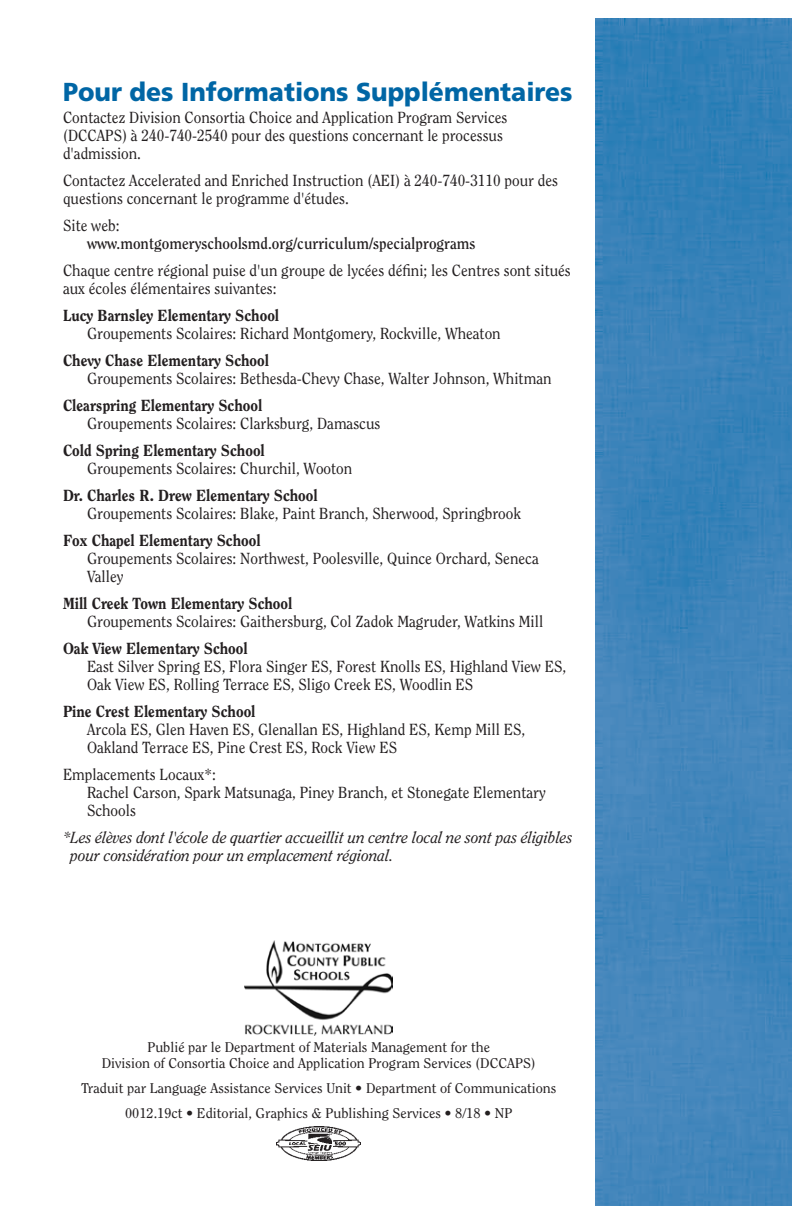
<style>
.page{position:relative;width:792px;height:1224px;background:#fff}
.page>*{position:absolute;margin:0;border:0;box-sizing:border-box;transform-origin:0 0}
.Text{font:900 26px "Frutiger LT Std";color:#0066a5;scale:.95 1}
.Text_Indent_left{font:16px/18px "Clearface Std";color:#231f20;scale:.95 1}
.Text-2{font:16px/18px "Clearface Std";color:#231f20;scale:.95 1}
.BackPage{font:16px/18px "Clearface Std";color:#231f20;scale:.95 1}
.Text_bold{font:800 16px "Clearface Std";color:#231f20;scale:.95 1}
.BackPage-2{font:italic 16px/18px "Clearface Std";color:#231f20;scale:.95 1}
.Text-3{font:700 16px "Clearface Std";color:#231f20;scale:.95 1}
.Text_Indent_left-2{font:800 16px "Clearface Std";color:#231f20;scale:.95 1}
.Text-4{font:14px/16px "Clearface Std";color:#231f20;text-align:center}
</style>
<div class="page">
<img style="left:596px;top:18px;width:196px;height:1188px">
<img style="left:245px;top:941px;width:148px;height:95px">
<img style="left:277px;top:1127px;width:84px;height:34px">
<p class="Text" style="left:63px;top:76px;width:538px">Pour des Informations Supplémentaires</p>
<p class="Text-2" style="left:63px;top:108px;width:469px">Contactez Division Consortia Choice and Application Program Services (DCCAPS) à 240-740-2540 pour des questions concernant le processus d'admission.</p>
<p class="Text-2" style="left:63px;top:171px;width:523px">Contactez Accelerated and Enriched Instruction (AEI) à 240-740-3110 pour des questions concernant le programme d'études.</p>
<p class="Text-2" style="left:63px;top:216px;width:61px">Site web:</p>
<p class="Text-3" style="left:87px;top:233px;width:410px">www.montgomeryschoolsmd.org/curriculum/specialprograms</p>
<p class="Text-2" style="left:63px;top:261px;width:536px">Chaque centre régional puise d'un groupe de lycées défini; les Centres sont situés aux écoles élémentaires suivantes:</p>
<p class="Text_bold" style="left:63px;top:305px;width:229px">Lucy Barnsley Elementary School</p>
<p class="Text_Indent_left" style="left:87px;top:324px;width:437px">Groupements Scolaires: Richard Montgomery, Rockville, Wheaton</p>
<p class="Text_bold" style="left:63px;top:350px;width:218px">Chevy Chase Elementary School</p>
<p class="Text_Indent_left" style="left:87px;top:369px;width:490px">Groupements Scolaires: Bethesda-Chevy Chase, Walter Johnson, Whitman</p>
<p class="Text_bold" style="left:63px;top:395px;width:211px">Clearspring Elementary School</p>
<p class="Text_Indent_left" style="left:87px;top:414px;width:310px">Groupements Scolaires: Clarksburg, Damascus</p>
<p class="Text_Indent_left-2" style="left:63px;top:440px;width:214px">Cold Spring Elementary School</p>
<p class="Text_Indent_left" style="left:87px;top:459px;width:281px">Groupements Scolaires: Churchil, Wooton</p>
<p class="Text_bold" style="left:63px;top:485px;width:270px">Dr. Charles R. Drew Elementary School</p>
<p class="Text_Indent_left" style="left:87px;top:504px;width:458px">Groupements Scolaires: Blake, Paint Branch, Sherwood, Springbrook</p>
<p class="Text_bold" style="left:63px;top:530px;width:209px">Fox Chapel Elementary School</p>
<p class="Text_Indent_left" style="left:87px;top:549px;width:477px">Groupements Scolaires: Northwest, Poolesville, Quince Orchard, Seneca<br>Valley</p>
<p class="Text_bold" style="left:63px;top:593px;width:243px">Mill Creek Town Elementary School</p>
<p class="Text_Indent_left" style="left:87px;top:612px;width:482px">Groupements Scolaires: Gaithersburg, Col Zadok Magruder, Watkins Mill</p>
<p class="Text_bold" style="left:63px;top:638px;width:196px">Oak View Elementary School</p>
<p class="BackPage" style="left:87px;top:657px;width:506px">East Silver Spring ES, Flora Singer ES, Forest Knolls ES, Highland View ES,<br>Oak View ES, Rolling Terrace ES, Sligo Creek ES, Woodlin ES</p>
<p class="Text_bold" style="left:63px;top:701px;width:204px">Pine Crest Elementary School</p>
<p class="BackPage" style="left:87px;top:720px;width:463px">Arcola ES, Glen Haven ES, Glenallan ES, Highland ES, Kemp Mill ES,<br>Oakland Terrace ES, Pine Crest ES, Rock View ES</p>
<p class="Text_Indent_left" style="left:63px;top:765px;width:162px">Emplacements Locaux*:</p>
<p class="BackPage" style="left:87px;top:783px;width:485px">Rachel Carson, Spark Matsunaga, Piney Branch, et Stonegate Elementary<br>Schools</p>
<p class="BackPage-2" style="left:71px;top:828px;width:530px;text-indent:-8px">*Les élèves dont l'école de quartier accueillit un centre local ne sont pas éligibles pour considération pour un emplacement régional.</p>
<p class="Text-4" style="left:102px;top:1039px;width:435px">Publié par le Department of Materials Management for the<br>Division of Consortia Choice and Application Program Services (DCCAPS)</p>
<p class="Text-4" style="left:81px;top:1080px;width:477px">Traduit par Language Assistance Services Unit • Department of Communications</p>
<p class="Text-4" style="left:125px;top:1105px;width:389px">0012.19ct • Editorial, Graphics &amp; Publishing Services • 8/18 • NP</p>
</div>
